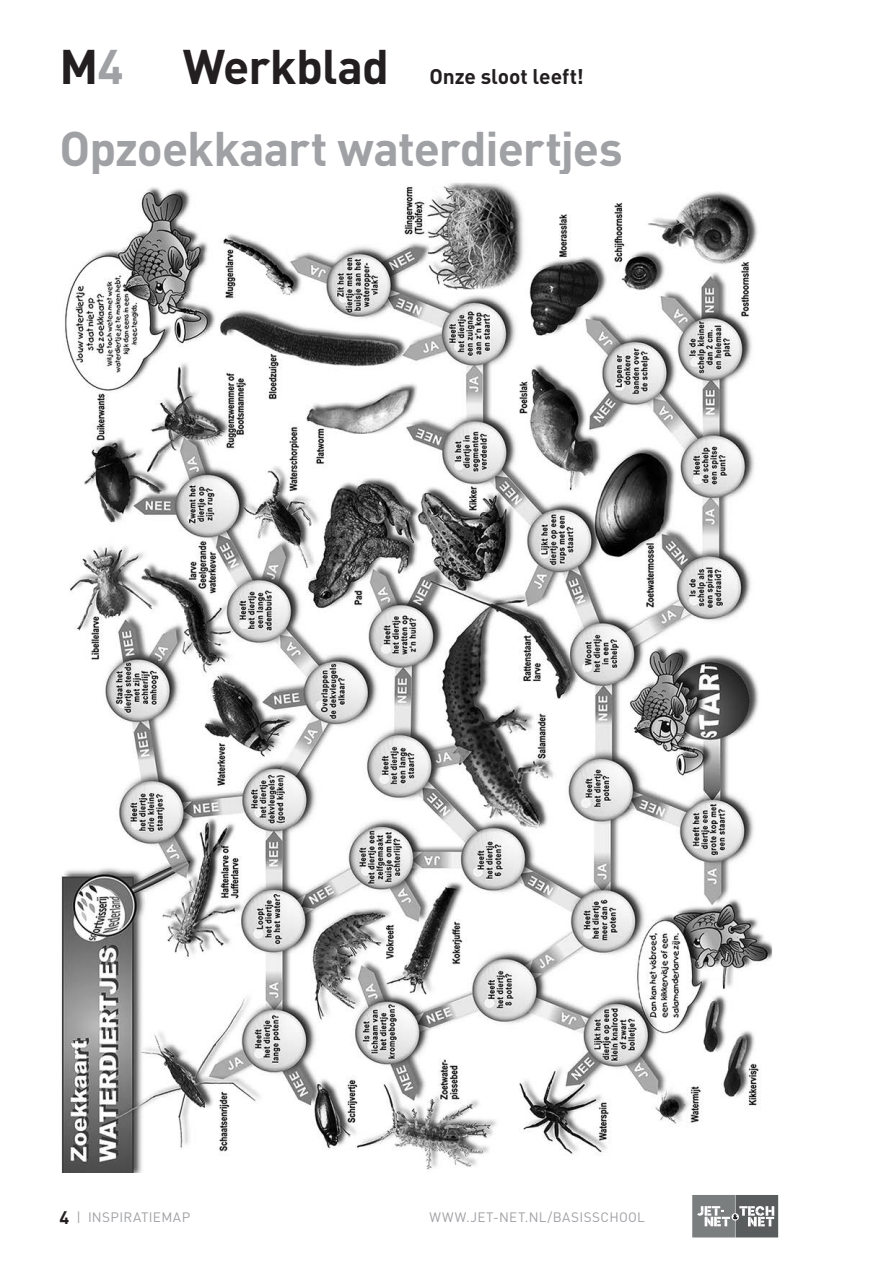
<style>
.page{position:relative;width:893px;height:1263px;background:#fff}
.page>*{position:absolute;margin:0;border:0;box-sizing:border-box;transform-origin:0 0}
.kop{font:700 48px "DIN";letter-spacing:-.02em;color:#a0a1a5}
._1__Kop{font:700 48px "DIN";letter-spacing:-.02em;color:#231f20}
.kop-2{font:700 48px "DIN";color:#231f20}
._2__Platte_tekst{font:700 21px "DIN";letter-spacing:-.005em;color:#231f20}
.t1{font:13.5px "DIN";letter-spacing:.03em;color:#a0a1a5}
.s1{color:#a0a1a5}
.s2{font-weight:700;font-size:18px;color:#231f20}
</style>
<div class="page">
<svg style="left:692px;top:1195px;width:86px;height:42px;background:#858888"></svg>
<img style="left:60px;top:182px;width:713px;height:991px">
<p class="kop-2" style="left:60px;top:34px;width:65px">M<span class="s1">4</span></p>
<p class="_1__Kop" style="left:183px;top:34px;width:208px">Werkblad</p>
<p class="_2__Platte_tekst" style="left:429px;top:62px;width:156px">Onze sloot leeft!</p>
<p class="kop" style="left:60px;top:117px;width:565px">Opzoekkaart waterdiertjes</p>
<p class="t1" style="left:60px;top:1210px;width:132px"><span class="s2">4</span> | INSPIRATIEMAP</p>
<p class="t1" style="left:429px;top:1209px;width:217px">WWW.JET-NET.NL/BASISSCHOOL</p>
</div>
